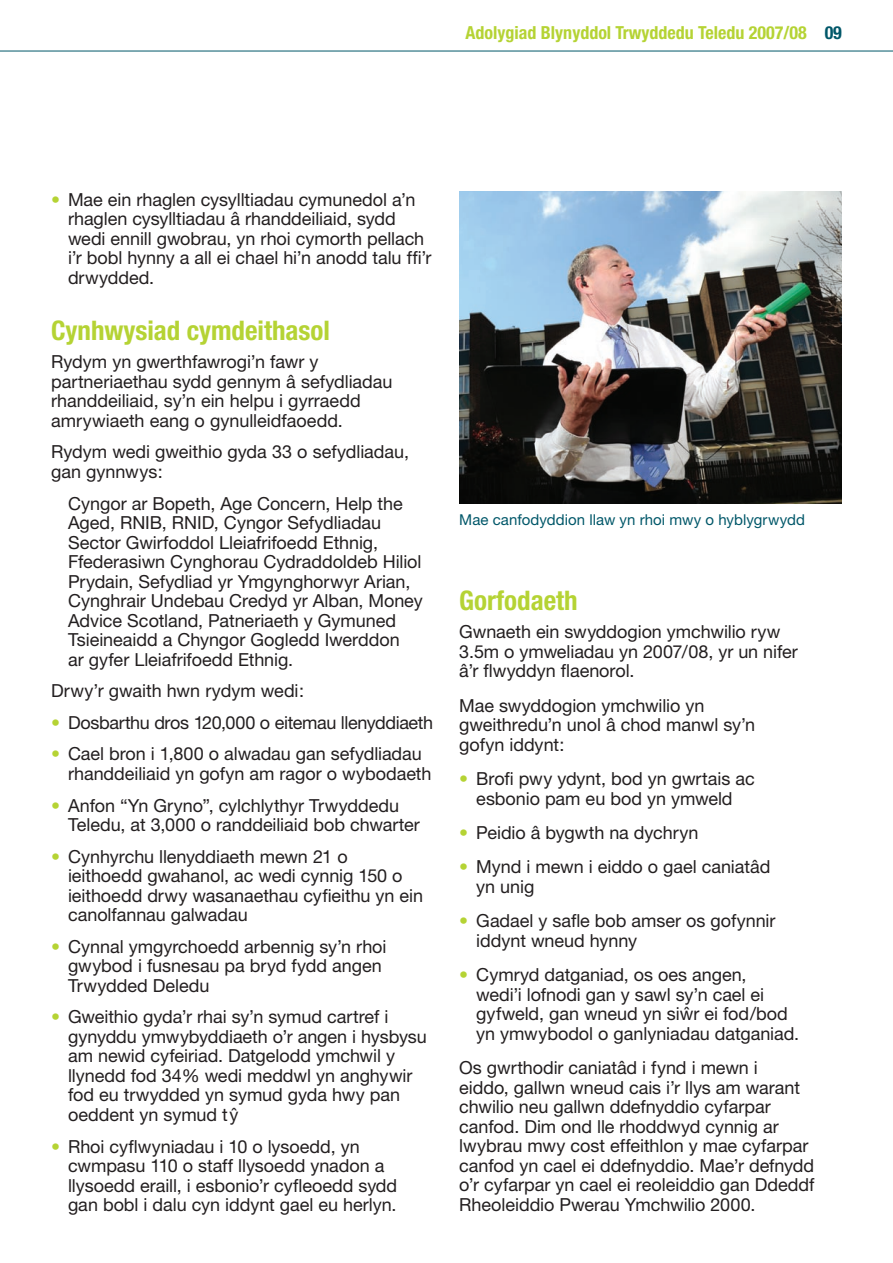
<style>
.page{position:relative;width:893px;height:1263px;background:#fff}
.page>*{position:absolute;margin:0;border:0;box-sizing:border-box;transform-origin:0 0}
.SUB{font:700 condensed 27px "Helvetica Neue";color:#b5d334}
.BULLET{font:18px/19.5px "Helvetica Neue";letter-spacing:-.005em;color:#231f20}
.BODY{font:18px/19.5px "Helvetica Neue";letter-spacing:-.005em;color:#231f20}
.t1{font:700 condensed 18px "Helvetica Neue";color:#b5d334}
.BODY-2{font:15px "Helvetica Neue";letter-spacing:.005em;color:#005769}
.s1{color:#005769}
.s2{color:#b5d334}
</style>
<div class="page">
<hr style="left:0;top:51px;width:893px;height:1px;background:#005769">
<img style="left:459px;top:191px;width:383px;height:313px">
<p class="t1" style="left:466px;top:22px;width:378px">Adolygiad Blynyddol Trwyddedu Teledu 2007/08 <span class="s1">09</span></p>
<p class="BULLET" style="left:68px;top:189px;width:365px;text-indent:-17px"><span class="s2">•</span> Mae ein rhaglen cysylltiadau cymunedol a’n rhaglen cysylltiadau â rhanddeiliaid, sydd wedi ennill gwobrau, yn rhoi cymorth pellach i’r bobl hynny a all ei chael hi’n anodd talu ffi’r drwydded.</p>
<p class="SUB" style="left:51px;top:314px;width:280px">Cynhwysiad cymdeithasol</p>
<p class="BODY" style="left:51px;top:352px;width:343px">Rydym yn gwerthfawrogi’n fawr y partneriaethau sydd gennym â sefydliadau rhanddeiliaid, sy’n ein helpu i gyrraedd amrywiaeth eang o gynulleidfaoedd.</p>
<p class="BODY" style="left:51px;top:442px;width:359px">Rydym wedi gweithio gyda 33 o sefydliadau, gan gynnwys:</p>
<p class="BULLET" style="left:68px;top:493px;width:356px">Cyngor ar Bopeth, Age Concern, Help the Aged, RNIB, RNID, Cyngor Sefydliadau Sector Gwirfoddol Lleiafrifoedd Ethnig, Ffederasiwn Cynghorau Cydraddoldeb Hiliol Prydain, Sefydliad yr Ymgynghorwyr Arian, Cynghrair Undebau Credyd yr Alban, Money Advice Scotland, Patneriaeth y Gymuned Tsieineaidd a Chyngor Gogledd Iwerddon<br>ar gyfer Lleiafrifoedd Ethnig.</p>
<p class="BODY" style="left:51px;top:681px;width:255px">Drwy’r gwaith hwn rydym wedi:</p>
<p class="BULLET" style="left:51px;top:712px;width:384px"><span class="s2">•</span> Dosbarthu dros 120,000 o eitemau llenyddiaeth</p>
<p class="BULLET" style="left:68px;top:744px;width:365px;text-indent:-17px"><span class="s2">•</span> Cael bron i 1,800 o alwadau gan sefydliadau rhanddeiliaid yn gofyn am ragor o wybodaeth</p>
<p class="BULLET" style="left:68px;top:795px;width:353px;text-indent:-17px"><span class="s2">•</span> Anfon “Yn Gryno”, cylchlythyr Trwyddedu<br>Teledu, at 3,000 o randdeiliaid bob chwarter</p>
<p class="BULLET" style="left:68px;top:846px;width:357px;text-indent:-17px"><span class="s2">•</span> Cynhyrchu llenyddiaeth mewn 21 o ieithoedd gwahanol, ac wedi cynnig 150 o ieithoedd drwy wasanaethau cyfieithu yn ein canolfannau galwadau</p>
<p class="BULLET" style="left:68px;top:936px;width:320px;text-indent:-17px"><span class="s2">•</span> Cynnal ymgyrchoedd arbennig sy’n rhoi gwybod i fusnesau pa bryd fydd angen<br>Trwydded Deledu</p>
<p class="BULLET" style="left:68px;top:1007px;width:360px;text-indent:-17px"><span class="s2">•</span> Gweithio gyda’r rhai sy’n symud cartref i gynyddu ymwybyddiaeth o’r angen i hysbysu am newid cyfeiriad. Datgelodd ymchwil y llynedd fod 34% wedi meddwl yn anghywir fod eu trwydded yn symud gyda hwy pan oeddent yn symud t ˆy</p>
<p class="BULLET" style="left:68px;top:1136px;width:331px;text-indent:-17px"><span class="s2">•</span> Rhoi cyflwyniadau i 10 o lysoedd, yn cwmpasu 110 o staff llysoedd ynadon a llysoedd eraill, i esbonio’r cyfleoedd sydd gan bobl i dalu cyn iddynt gael eu herlyn.</p>
<p class="BODY-2" style="left:459px;top:510px;width:347px">Mae canfodyddion llaw yn rhoi mwy o hyblygrwydd</p>
<p class="SUB" style="left:459px;top:584px;width:120px">Gorfodaeth</p>
<p class="BODY" style="left:459px;top:622px;width:340px">Gwnaeth ein swyddogion ymchwilio ryw<br>3.5m o ymweliadau yn 2007/08, yr un nifer â’r flwyddyn flaenorol.</p>
<p class="BODY" style="left:459px;top:695px;width:298px">Mae swyddogion ymchwilio yn gweithredu’n unol â chod manwl sy’n gofyn iddynt:</p>
<p class="BULLET" style="left:459px;top:769px;width:297px;text-align:center"><span class="s2">•</span> Brofi pwy ydynt, bod yn gwrtais ac esbonio pam eu bod yn ymweld</p>
<p class="BULLET" style="left:459px;top:823px;width:241px"><span class="s2">•</span> Peidio â bygwth na dychryn</p>
<p class="BULLET" style="left:476px;top:857px;width:296px;text-indent:-17px"><span class="s2">•</span> Mynd i mewn i eiddo o gael caniatâd yn unig</p>
<p class="BULLET" style="left:476px;top:911px;width:301px;text-indent:-17px"><span class="s2">•</span> Gadael y safle bob amser os gofynnir iddynt wneud hynny</p>
<p class="BULLET" style="left:476px;top:965px;width:324px;text-indent:-17px"><span class="s2">•</span> Cymryd datganiad, os oes angen,<br>wedi’i lofnodi gan y sawl sy’n cael ei gyfweld, gan wneud yn si ˆwr ei fod/bod yn ymwybodol o ganlyniadau datganiad.</p>
<p class="BODY" style="left:459px;top:1058px;width:357px">Os gwrthodir caniatâd i fynd i mewn i<br>eiddo, gallwn wneud cais i’r llys am warant chwilio neu gallwn ddefnyddio cyfarpar canfod. Dim ond lle rhoddwyd cynnig ar lwybrau mwy cost effeithlon y mae cyfarpar canfod yn cael ei ddefnyddio. Mae’r defnydd o’r cyfarpar yn cael ei reoleiddio gan Ddeddf Rheoleiddio Pwerau Ymchwilio 2000.</p>
</div>
